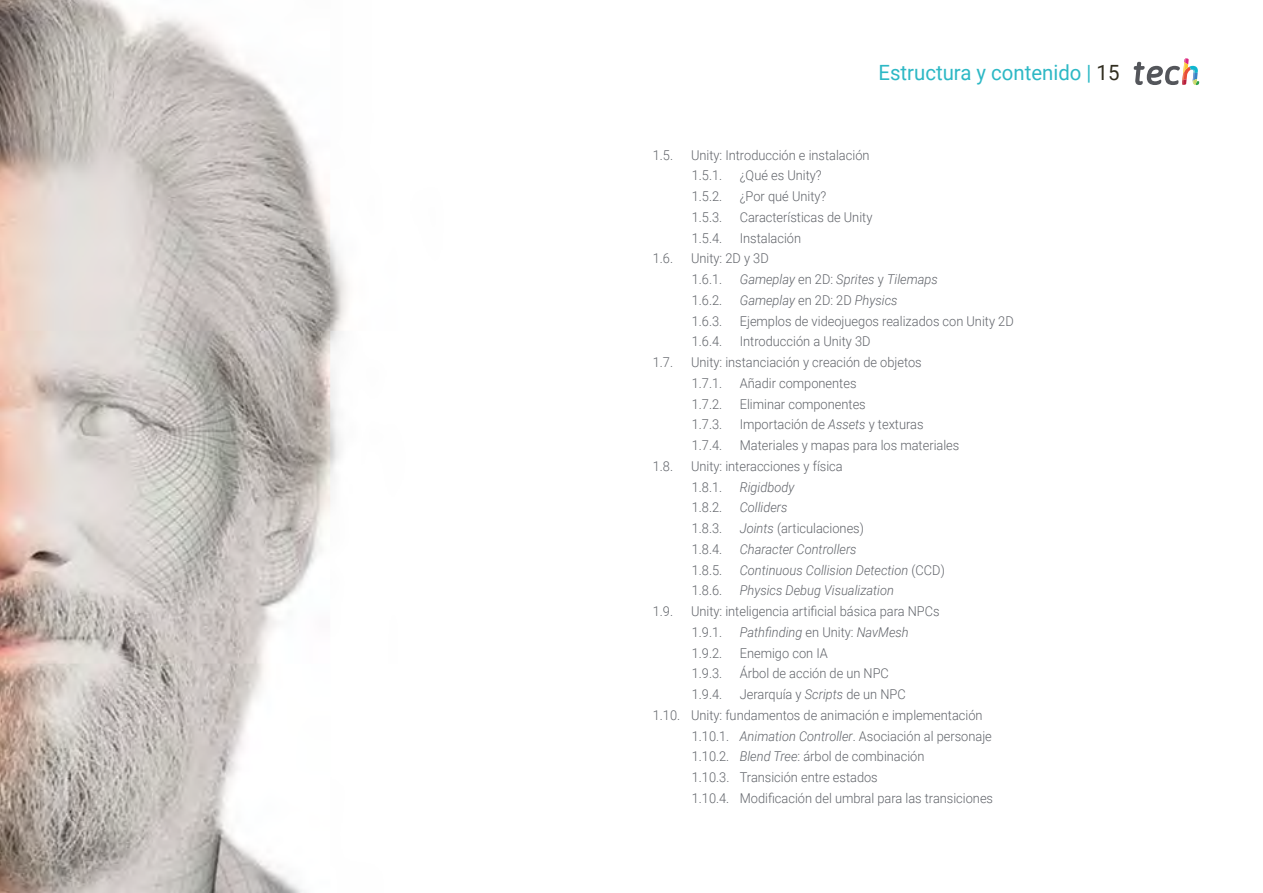
<style>
.page{position:relative;width:1263px;height:893px;background:#fff}
.page>*{position:absolute;margin:0;border:0;box-sizing:border-box;transform-origin:0 0}
.t1{font:21px "Roboto";color:#2db8c5}
.t2{font:300 13.5px/20.7px "Roboto";color:#61646a;scale:.95 1}
.t3{font:italic 300 13.5px "Roboto";color:#61646a;scale:.95 1}
.s1{color:#312e20}
.s2{font-style:normal}
.s3{font-style:italic}
</style>
<div class="page">
<img style="left:0;top:0;width:348px;height:893px">
<svg style="left:1134px;top:58px;width:65px;height:27px"></svg>
<h1 class="t1" style="left:878px;top:57px;width:242px">Estructura y contenido | <span class="s1">15</span></h1>
<p class="t2" style="left:653px;top:144px;width:23px">1.5.</p>
<p class="t2" style="left:691px;top:144px;width:189px">Unity: Introducción e instalación<br>1.5.1.</p>
<p class="t2" style="left:740px;top:165px;width:88px">¿Qué es Unity?</p>
<p class="t2" style="left:692px;top:186px;width:34px">1.5.2.</p>
<p class="t2" style="left:740px;top:186px;width:93px">¿Por qué Unity?</p>
<p class="t2" style="left:692px;top:206px;width:34px">1.5.3.</p>
<p class="t2" style="left:740px;top:206px;width:141px">Características de Unity</p>
<p class="t2" style="left:692px;top:227px;width:34px">1.5.4.</p>
<p class="t2" style="left:740px;top:227px;width:66px">Instalación</p>
<p class="t2" style="left:653px;top:248px;width:23px">1.6.</p>
<p class="t2" style="left:691px;top:248px;width:83px">Unity: 2D y 3D<br>1.6.1.</p>
<p class="t3" style="left:740px;top:270px;width:210px">Gameplay <span class="s2">en 2D:</span> Sprites <span class="s2">y</span> Tilemaps</p>
<p class="t2" style="left:692px;top:289px;width:34px">1.6.2.</p>
<p class="t3" style="left:740px;top:291px;width:168px">Gameplay <span class="s2">en 2D: 2D</span> Physics</p>
<p class="t2" style="left:692px;top:310px;width:34px">1.6.3.</p>
<p class="t2" style="left:740px;top:310px;width:290px">Ejemplos de videojuegos realizados con Unity 2D</p>
<p class="t2" style="left:692px;top:331px;width:34px">1.6.4.</p>
<p class="t2" style="left:740px;top:331px;width:139px">Introducción a Unity 3D</p>
<p class="t2" style="left:653px;top:351px;width:23px">1.7.</p>
<p class="t2" style="left:691px;top:351px;width:244px">Unity: instanciación y creación de objetos<br>1.7.1.</p>
<p class="t2" style="left:740px;top:372px;width:124px">Añadir componentes</p>
<p class="t2" style="left:692px;top:393px;width:34px">1.7.2.</p>
<p class="t2" style="left:740px;top:393px;width:134px">Eliminar componentes</p>
<p class="t2" style="left:692px;top:414px;width:34px">1.7.3.</p>
<p class="t2" style="left:740px;top:414px;width:195px">Importación de <span class="s3">Assets</span> y texturas</p>
<p class="t2" style="left:692px;top:434px;width:34px">1.7.4.</p>
<p class="t2" style="left:740px;top:434px;width:233px">Materiales y mapas para los materiales</p>
<p class="t2" style="left:653px;top:455px;width:23px">1.8.</p>
<p class="t2" style="left:691px;top:455px;width:161px">Unity: interacciones y física<br>1.8.1.</p>
<p class="t3" style="left:740px;top:477px;width:59px">Rigidbody</p>
<p class="t2" style="left:692px;top:497px;width:34px">1.8.2.</p>
<p class="t3" style="left:740px;top:498px;width:52px">Colliders</p>
<p class="t2" style="left:692px;top:517px;width:34px">1.8.3.</p>
<p class="t2" style="left:740px;top:517px;width:132px"><span class="s3">Joints</span> (articulaciones)</p>
<p class="t2" style="left:692px;top:538px;width:34px">1.8.4.</p>
<p class="t3" style="left:740px;top:540px;width:125px">Character Controllers</p>
<p class="t2" style="left:692px;top:559px;width:34px">1.8.5.</p>
<p class="t3" style="left:740px;top:560px;width:217px">Continuous Collision Detection <span class="s2">(CCD)</span></p>
<p class="t2" style="left:692px;top:580px;width:34px">1.8.6.</p>
<p class="t3" style="left:740px;top:581px;width:164px">Physics Debug Visualization</p>
<p class="t2" style="left:653px;top:600px;width:23px">1.9.</p>
<p class="t2" style="left:691px;top:600px;width:263px">Unity: inteligencia artificial básica para NPCs<br>1.9.1.</p>
<p class="t3" style="left:740px;top:623px;width:179px">Pathfinding <span class="s2">en Unity:</span> NavMesh</p>
<p class="t2" style="left:692px;top:642px;width:34px">1.9.2.</p>
<p class="t2" style="left:740px;top:642px;width:94px">Enemigo con IA</p>
<p class="t2" style="left:692px;top:663px;width:34px">1.9.3.</p>
<p class="t2" style="left:740px;top:663px;width:159px">Árbol de acción de un NPC</p>
<p class="t2" style="left:692px;top:683px;width:34px">1.9.4.</p>
<p class="t2" style="left:740px;top:683px;width:176px">Jerarquía y <span class="s3">Scripts</span> de un NPC</p>
<p class="t2" style="left:653px;top:704px;width:349px">1.10. Unity: fundamentos de animación e implementación</p>
<p class="t2" style="left:692px;top:725px;width:317px">1.10.1. <span class="s3">Animation Controller</span>. Asociación al personaje</p>
<p class="t2" style="left:692px;top:746px;width:247px">1.10.2. <span class="s3">Blend Tree</span>: árbol de combinación</p>
<p class="t2" style="left:692px;top:766px;width:197px">1.10.3. Transición entre estados</p>
<p class="t2" style="left:692px;top:787px;width:319px">1.10.4. Modificación del umbral para las transiciones</p>
</div>
